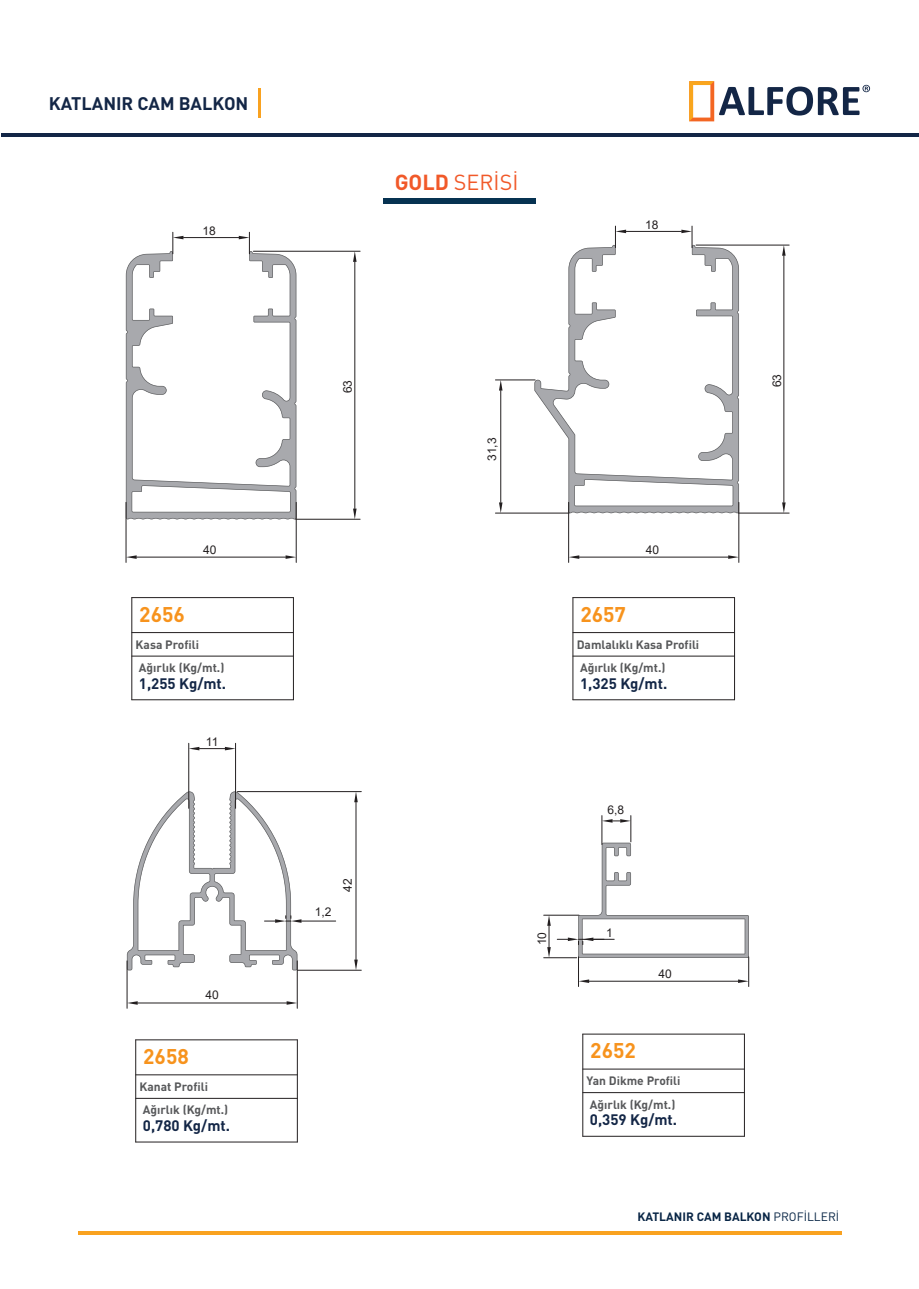
<style>
.page{position:relative;width:919px;height:1289px;background:#fff}
.page>*{position:absolute;margin:0;border:0;box-sizing:border-box;transform-origin:0 0}
.t1{font:21.45px "DIN Pro";color:#f15929}
.t2{font:700 21px "DIN Pro";color:#f7931d}
.t3{font:700 18px "DIN Pro";color:#132646}
.t4{font:700 15px "DIN Pro";color:#132646}
.t5{font:700 12px/23.5px "DIN Pro";color:#57585a}
.t6{font:12px "Arial";color:#231f20}
.t7{font:700 12px "DIN Pro";color:#092646}
.s1{font-weight:700}
.s2{font-weight:400}
</style>
<div class="page">
<hr style="left:582px;top:1034px;width:1px;height:102px;background:#231f20">
<hr style="left:582px;top:1033px;width:162px;height:1px;background:#231f20">
<hr style="left:582px;top:1135px;width:162px;height:1px;background:#231f20">
<hr style="left:582px;top:1068px;width:162px;height:1px;background:#231f20">
<hr style="left:582px;top:1092px;width:162px;height:1px;background:#231f20">
<hr style="left:744px;top:1034px;width:1px;height:102px;background:#231f20">
<hr style="left:748px;top:956px;width:1px;height:30px;background:#231f20">
<hr style="left:578px;top:956px;width:1px;height:30px;background:#231f20">
<hr style="left:589px;top:980px;width:149px;height:1px;background:#231f20">
<svg style="left:738px;top:979px;width:10px;height:3px"></svg>
<svg style="left:579px;top:979px;width:10px;height:3px"></svg>
<hr style="left:543px;top:914px;width:36px;height:1px;background:#231f20">
<hr style="left:543px;top:957px;width:33px;height:1px;background:#231f20">
<svg style="left:547px;top:915px;width:3px;height:42px"></svg>
<svg style="left:557px;top:815px;width:191px;height:142px"></svg>
<hr style="left:131px;top:597px;width:1px;height:102px;background:#231f20">
<hr style="left:132px;top:597px;width:161px;height:1px;background:#231f20">
<hr style="left:132px;top:699px;width:161px;height:1px;background:#231f20">
<hr style="left:132px;top:632px;width:161px;height:1px;background:#231f20">
<hr style="left:132px;top:655px;width:161px;height:1px;background:#231f20">
<hr style="left:293px;top:597px;width:1px;height:102px;background:#231f20">
<hr style="left:135px;top:1039px;width:1px;height:102px;background:#231f20">
<hr style="left:136px;top:1039px;width:161px;height:1px;background:#231f20">
<hr style="left:136px;top:1141px;width:161px;height:1px;background:#231f20">
<hr style="left:136px;top:1074px;width:161px;height:1px;background:#231f20">
<hr style="left:136px;top:1097px;width:161px;height:1px;background:#231f20">
<hr style="left:297px;top:1039px;width:1px;height:102px;background:#231f20">
<hr style="left:572px;top:597px;width:1px;height:102px;background:#231f20">
<hr style="left:573px;top:597px;width:161px;height:1px;background:#231f20">
<hr style="left:573px;top:699px;width:161px;height:1px;background:#231f20">
<hr style="left:573px;top:632px;width:161px;height:1px;background:#231f20">
<hr style="left:573px;top:655px;width:161px;height:1px;background:#231f20">
<hr style="left:734px;top:597px;width:1px;height:102px;background:#231f20">
<hr style="left:126px;top:502px;width:1px;height:60px;background:#231f20">
<hr style="left:296px;top:502px;width:1px;height:60px;background:#231f20">
<hr style="left:137px;top:556px;width:148px;height:1px;background:#231f20">
<svg style="left:126px;top:555px;width:11px;height:4px"></svg>
<svg style="left:285px;top:555px;width:11px;height:4px"></svg>
<svg style="left:126px;top:232px;width:170px;height:287px"></svg>
<hr style="left:253px;top:251px;width:107px;height:1px;background:#231f20">
<hr style="left:295px;top:519px;width:65px;height:1px;background:#231f20">
<hr style="left:354px;top:262px;width:1px;height:246px;background:#231f20">
<svg style="left:353px;top:251px;width:3px;height:11px"></svg>
<svg style="left:353px;top:508px;width:3px;height:11px"></svg>
<svg style="left:534px;top:245px;width:205px;height:268px"></svg>
<hr style="left:626px;top:231px;width:55px;height:1px;background:#231f20">
<svg style="left:615px;top:226px;width:11px;height:22px"></svg>
<svg style="left:681px;top:226px;width:11px;height:22px"></svg>
<hr style="left:696px;top:245px;width:93px;height:1px;background:#231f20">
<hr style="left:738px;top:512px;width:51px;height:1px;background:#231f20">
<hr style="left:783px;top:256px;width:1px;height:246px;background:#231f20">
<svg style="left:782px;top:245px;width:3px;height:11px"></svg>
<svg style="left:782px;top:502px;width:3px;height:11px"></svg>
<hr style="left:495px;top:379px;width:40px;height:1px;background:#231f20">
<hr style="left:495px;top:512px;width:74px;height:1px;background:#231f20">
<hr style="left:500px;top:390px;width:1px;height:112px;background:#231f20">
<svg style="left:499px;top:380px;width:3px;height:10px"></svg>
<svg style="left:499px;top:502px;width:3px;height:11px"></svg>
<hr style="left:568px;top:502px;width:1px;height:60px;background:#231f20">
<hr style="left:738px;top:502px;width:1px;height:60px;background:#231f20">
<hr style="left:579px;top:556px;width:149px;height:1px;background:#231f20">
<svg style="left:568px;top:555px;width:11px;height:4px"></svg>
<svg style="left:728px;top:555px;width:10px;height:4px"></svg>
<hr style="left:127px;top:960px;width:1px;height:48px;background:#231f20">
<hr style="left:297px;top:960px;width:1px;height:48px;background:#231f20">
<hr style="left:138px;top:1002px;width:148px;height:1px;background:#231f20">
<svg style="left:127px;top:1001px;width:11px;height:3px"></svg>
<svg style="left:286px;top:1001px;width:11px;height:3px"></svg>
<hr style="left:237px;top:791px;width:124px;height:1px;background:#231f20">
<hr style="left:297px;top:969px;width:64px;height:1px;background:#231f20">
<hr style="left:355px;top:802px;width:1px;height:157px;background:#231f20">
<svg style="left:354px;top:791px;width:4px;height:11px"></svg>
<svg style="left:354px;top:959px;width:4px;height:11px"></svg>
<hr style="left:301px;top:920px;width:34px;height:1px;background:#231f20">
<svg style="left:127px;top:791px;width:174px;height:179px"></svg>
<hr style="left:188px;top:743px;width:1px;height:65px;background:#231f20">
<hr style="left:235px;top:743px;width:1px;height:65px;background:#231f20">
<svg style="left:189px;top:746px;width:46px;height:4px"></svg>
<div style="left:383px;top:198px;width:152px;height:6px;background:#063251"></div>
<svg style="left:689px;top:81px;width:181px;height:40px"></svg>
<hr style="left:2px;top:133px;width:916px;height:4px;background:#132646">
<hr style="left:258px;top:88px;width:2px;height:29px;background:#f9a220">
<hr style="left:78px;top:1231px;width:763px;height:3px;background:#f9a220">
<h3 class="t3" style="left:49px;top:88px;width:201px">KATLANIR CAM BALKON</h3>
<p class="t6" style="left:202px;top:222px;width:15px">18</p>
<p class="t6" style="left:203px;top:542px;width:15px">40</p>
<h2 class="t2" style="left:139px;top:596px;width:47px">2656</h2>
<p class="t5" style="left:136px;top:631px;width:90px">Kasa Profili<br>Ağırlık (Kg/mt.)</p>
<p class="t4" style="left:139px;top:671px;width:89px">1,255 Kg/mt.</p>
<p class="t6" style="left:206px;top:733px;width:14px">11</p>
<p class="t6" style="left:206px;top:986px;width:15px">40</p>
<h2 class="t2" style="left:143px;top:1038px;width:47px">2658</h2>
<p class="t5" style="left:139px;top:1073px;width:90px">Kanat Profili<br>Ağırlık (Kg/mt.)</p>
<p class="t4" style="left:143px;top:1113px;width:89px">0,780 Kg/mt.</p>
<h1 class="t1" style="left:395px;top:165px;width:125px"><span class="s1">GOLD</span> SERİSİ</h1>
<p class="t6" style="left:645px;top:216px;width:15px">18</p>
<p class="t6" style="left:339px;top:393px;width:15px;rotate:-90deg">63</p>
<p class="t6" style="left:314px;top:903px;width:18px">1,2</p>
<p class="t6" style="left:339px;top:891px;width:15px;rotate:-90deg">42</p>
<p class="t6" style="left:483px;top:461px;width:25px;rotate:-90deg">31,3</p>
<p class="t6" style="left:645px;top:542px;width:15px">40</p>
<h2 class="t2" style="left:580px;top:596px;width:47px">2657</h2>
<p class="t5" style="left:576px;top:631px;width:124px">Damlalıklı Kasa Profili<br>Ağırlık (Kg/mt.)</p>
<p class="t4" style="left:580px;top:671px;width:89px">1,325 Kg/mt.</p>
<p class="t6" style="left:768px;top:387px;width:15px;rotate:-90deg">63</p>
<p class="t6" style="left:607px;top:801px;width:18px">6,8</p>
<p class="t6" style="left:533px;top:945px;width:15px;rotate:-90deg">10</p>
<p class="t6" style="left:606px;top:924px;width:8px">1</p>
<p class="t6" style="left:658px;top:965px;width:15px">40</p>
<h2 class="t2" style="left:590px;top:1033px;width:47px">2652</h2>
<p class="t5" style="left:586px;top:1067px;width:95px">Yan Dikme Profili<br>Ağırlık (Kg/mt.)</p>
<p class="t4" style="left:590px;top:1107px;width:89px">0,359 Kg/mt.</p>
<p class="t7" style="left:637px;top:1206px;width:203px">KATLANIR CAM BALKON <span class="s2">PROFİLLERİ</span></p>
</div>
